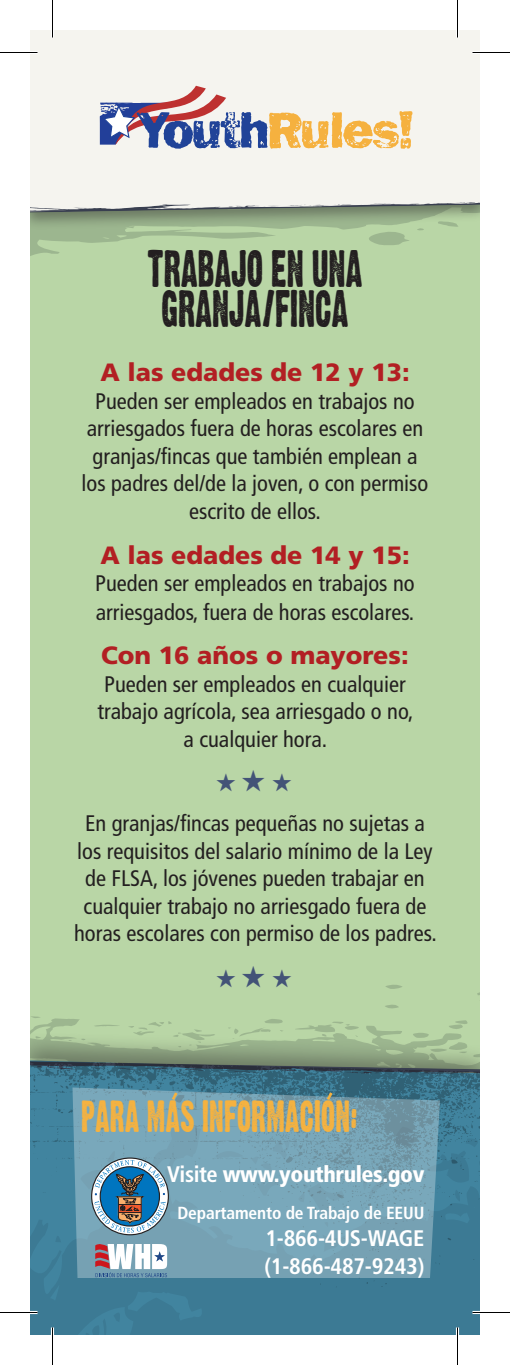
<style>
.page{position:relative;width:510px;height:1365px;background:#fff}
.page>*{position:absolute;margin:0;border:0;box-sizing:border-box;transform-origin:0 0}
.t1{font:35px/40px "Virginia Plain";color:#231f20;text-align:center}
.t2{font:30px "Virginia Plain";letter-spacing:.01em;color:#f5b240}
.t3{font:900 25px "Frutiger LT Std";color:#b21f23}
.t4{font:25px "Zapf Dingbats Std";color:#435377}
.t5{font:condensed 22.5px/27.5px "Frutiger LT Std";color:#231f20;text-align:center}
.t6{font:700 condensed 22.5px/27.5px "Frutiger LT Std";letter-spacing:-.01em;color:#fff}
.t7{font:900 condensed 22.5px "Frutiger LT Std";letter-spacing:-.02em;color:#fff}
.t8{font:700 condensed 17.5px "Frutiger LT Std";letter-spacing:-.01em;color:#fff}
.s1{font-weight:700}
</style>
<div class="page">
<div style="left:30px;top:166px;width:450px;height:1012px;background:#b9d6a6"></div>
<svg style="left:30px;top:985px;width:450px;height:46px"></svg>
<div style="left:30px;top:1031px;width:450px;height:304px;background:#231f20;opacity:.4"></div>
<svg style="left:30px;top:1287px;width:450px;height:48px;background:#3c7a94"></svg>
<div style="left:30px;top:1100px;width:450px;height:187px;background:#3e7f9a"></div>
<svg style="left:30px;top:230px;width:391px;height:26px"></svg>
<div style="left:30px;top:30px;width:450px;height:200px;background:#231f20;opacity:.4"></div>
<div style="left:30px;top:30px;width:450px;height:163px;background:#f5f4ef"></div>
<svg style="left:30px;top:193px;width:450px;height:22px;background:#bfc4ba"></svg>
<svg style="left:72px;top:1100px;width:368px;height:178px;background:#75a2b4"></svg>
<div style="left:91px;top:1158px;width:78px;height:77px;border:1px solid #231f20;border-radius:50%"></div>
<svg style="left:95px;top:1160px;width:71px;height:73px;background:#6690aa"></svg>
<svg style="left:100px;top:86px;width:312px;height:63px"></svg>
<svg style="left:30px;top:1060px;width:450px;height:40px;background:#487584"></svg>
<svg style="left:95px;top:1243px;width:72px;height:34px"></svg>
<hr style="left:0;top:51px;width:38px;height:3px;background:#fff">
<hr style="left:472px;top:51px;width:38px;height:3px;background:#fff">
<hr style="left:0;top:1311px;width:38px;height:3px;background:#fff">
<hr style="left:472px;top:1311px;width:38px;height:3px;background:#fff">
<hr style="left:51px;top:0;width:3px;height:38px;background:#fff">
<hr style="left:51px;top:1328px;width:3px;height:37px;background:#fff">
<hr style="left:456px;top:0;width:3px;height:38px;background:#fff">
<hr style="left:456px;top:1328px;width:3px;height:37px;background:#fff">
<hr style="left:0;top:52px;width:38px;height:1px;background:#000">
<hr style="left:472px;top:52px;width:38px;height:1px;background:#000">
<hr style="left:0;top:1312px;width:38px;height:1px;background:#000">
<hr style="left:472px;top:1312px;width:38px;height:1px;background:#000">
<hr style="left:52px;top:0;width:1px;height:38px;background:#000">
<hr style="left:52px;top:1328px;width:1px;height:37px;background:#000">
<hr style="left:457px;top:0;width:1px;height:38px;background:#000">
<hr style="left:457px;top:1328px;width:1px;height:37px;background:#000">
<h1 class="t1" style="left:148px;top:249px;width:216px">TRABAJO EN UNA<br>GRANJA/FINCA</h1>
<p class="t3" style="left:100px;top:357px;width:311px">A las edades de 12 y 13:</p>
<p class="t5" style="left:82px;top:387px;width:348px">Pueden ser empleados en trabajos no arriesgados fuera de horas escolares en granjas/fincas que también emplean a los padres del/de la joven, o con permiso escrito de ellos.</p>
<p class="t3" style="left:100px;top:540px;width:311px">A las edades de 14 y 15:</p>
<p class="t5" style="left:95px;top:569px;width:321px;line-height:28.5px;text-align:left">Pueden ser empleados en trabajos no arriesgados, fuera de horas escolares.</p>
<p class="t3" style="left:101px;top:641px;width:309px">Con 16 años o mayores:</p>
<p class="t5" style="left:97px;top:671px;width:318px">Pueden ser empleados en cualquier trabajo agrícola, sea arriesgado o no, a cualquier hora.</p>
<p class="t4" style="left:216px;top:771px;width:78px">★★★</p>
<p class="t5" style="left:74px;top:810px;width:364px">En granjas/fincas pequeñas no sujetas a los requisitos del salario mínimo de la Ley de FLSA, los jóvenes pueden trabajar en cualquier trabajo no arriesgado fuera de horas escolares con permiso de los padres.</p>
<p class="t4" style="left:216px;top:967px;width:78px">★★★</p>
<h2 class="t2" style="left:81px;top:1094px;width:278px">PARA MAS INFORMACION:</h2>
<p class="t7" style="left:167px;top:1160px;width:259px"><span class="s1">Visite</span> www.youthrules.gov</p>
<p class="t8" style="left:177px;top:1202px;width:248px">Departamento de Trabajo de EEUU</p>
<p class="t6" style="left:264px;top:1225px;width:161px">1-866-4US-WAGE (1-866-487-9243)</p>
</div>
